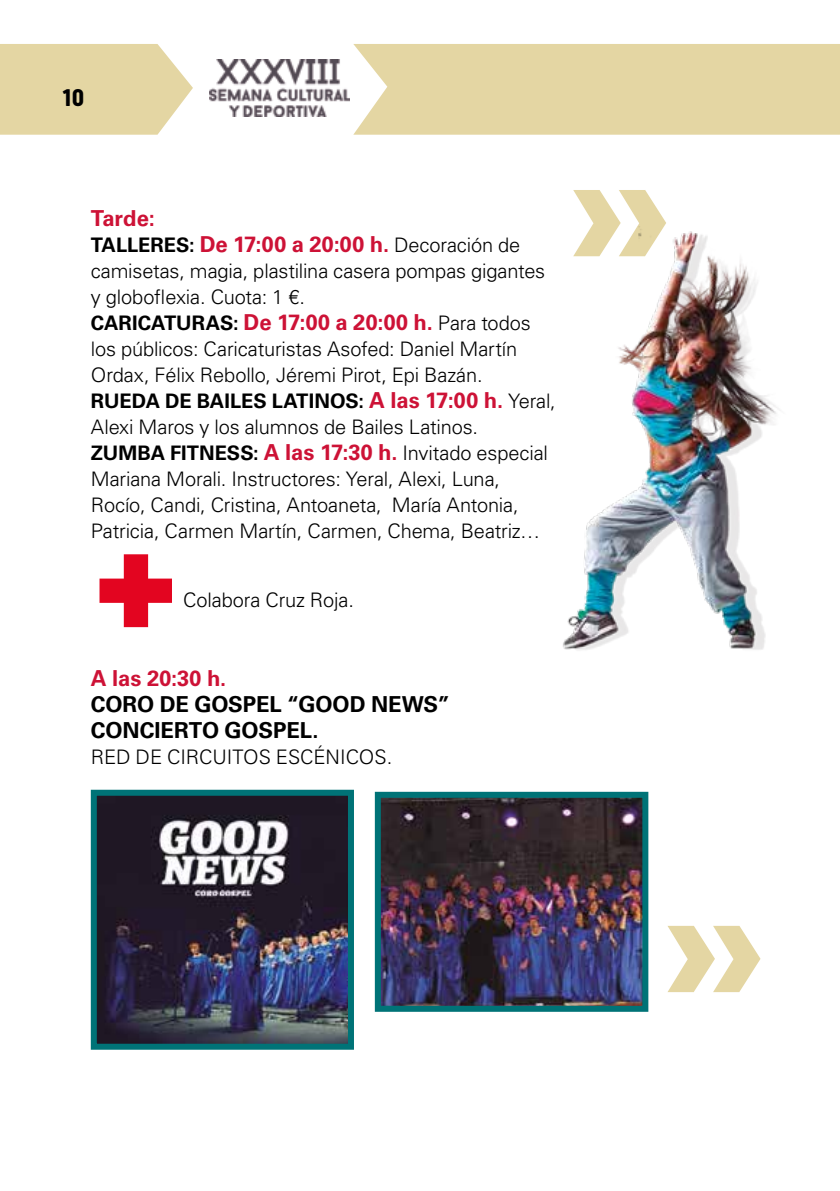
<style>
.page{position:relative;width:840px;height:1191px;background:#fff}
.page>*{position:absolute;margin:0;border:0;box-sizing:border-box;transform-origin:0 0}
.t1{font:900 24px "Baron Neue";color:#000}
.t2{font:700 22px/26px "Univers LT";letter-spacing:-.005em;color:#cd1236}
.t3{font:700 22px/26px "Univers LT";color:#000}
.t4{font:300 20px/26px "Univers LT";letter-spacing:-.01em;color:#000}
.s1{font-size:20px;color:#000}
.s2{font-weight:300;font-size:20px;color:#000}
.s3{font-weight:700}
.s4{font-weight:700;font-size:22px;color:#cd1236}
</style>
<div class="page">
<svg style="left:0;top:44px;width:193px;height:91px;background:#e6d9ab"></svg>
<div style="left:353px;top:44px;width:486px;height:91px;background:#e4d6a3"></div>
<img style="left:210px;top:59px;width:139px;height:57px">
<img style="left:98px;top:796px;width:249px;height:246px">
<div style="left:91px;top:789px;width:263px;height:260px;border:6px solid #007377"></div>
<img style="left:381px;top:799px;width:260px;height:205px">
<div style="left:374px;top:792px;width:274px;height:219px;border:6px solid #007377"></div>
<svg style="left:667px;top:926px;width:93px;height:66px"></svg>
<svg style="left:573px;top:190px;width:93px;height:37px"></svg>
<img style="left:563px;top:227px;width:214px;height:423px">
<svg style="left:99px;top:554px;width:72px;height:73px"></svg>
<p class="t1" style="left:64px;top:82px;width:23px">10</p>
<p class="t2" style="left:91px;top:206px;width:431px">Tarde:<br><span class="s1">TALLERES:</span> De 17:00 a 20:00 h. <span class="s2">Decoración de</span></p>
<p class="t4" style="left:91px;top:258px;width:455px">camisetas, magia, plastilina casera pompas gigantes y globoflexia. Cuota: 1 €.</p>
<p class="t2" style="left:91px;top:310px;width:441px"><span class="s1">CARICATURAS:</span> De 17:00 a 20:00 h. <span class="s2">Para todos</span></p>
<p class="t4" style="left:91px;top:336px;width:466px">los públicos: Caricaturistas Asofed: Daniel Martín Ordax, Félix Rebollo, Jéremi Pirot, Epi Bazán.<br><span class="s3">RUEDA DE BAILES LATINOS:</span> <span class="s4">A las 17:00 h.</span> Yeral, Alexi Maros y los alumnos de Bailes Latinos.<br><span class="s3">ZUMBA FITNESS:</span> <span class="s4">A las 17:30 h.</span> Invitado especial Mariana Morali. Instructores: Yeral, Alexi, Luna, Rocío, Candi, Cristina, Antoaneta, María Antonia, Patricia, Carmen Martín, Carmen, Chema, Beatriz…</p>
<p class="t4" style="left:183px;top:587px;width:172px">Colabora Cruz Roja.</p>
<p class="t2" style="left:91px;top:665px;width:137px">A las 20:30 h.</p>
<p class="t3" style="left:91px;top:691px;width:360px">CORO DE GOSPEL “GOOD NEWS”<br>CONCIERTO GOSPEL.</p>
<p class="t4" style="left:91px;top:743px;width:303px">RED DE CIRCUITOS ESCÉNICOS.</p>
</div>
